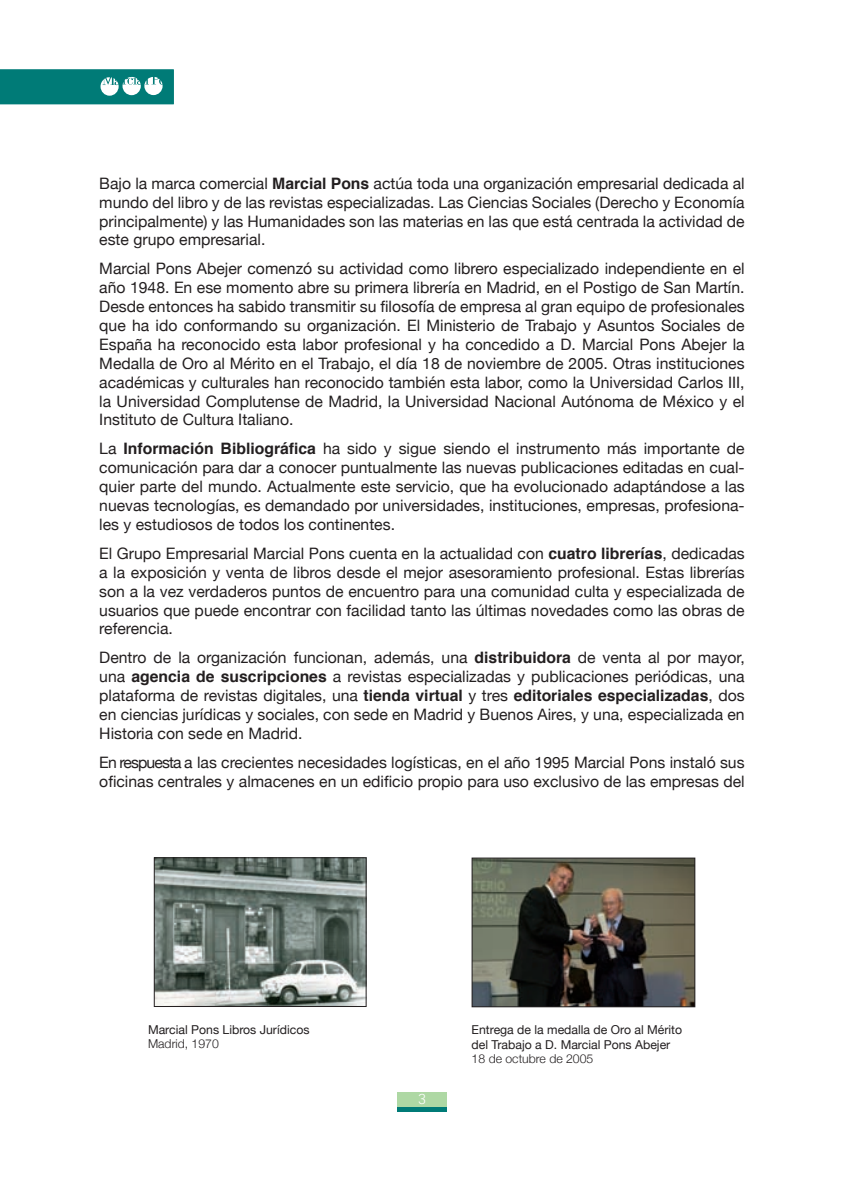
<style>
.page{position:relative;width:844px;height:1191px;background:#fff}
.page>*{position:absolute;margin:0;border:0;box-sizing:border-box;transform-origin:0 0}
.t1{font:15.75px/18.9px "Helvetica Neue";color:#231f20;text-align:justify}
.t2{font:300 14px "Vectora LH";color:#fff}
.t3{font:12.25px/14.7px "Helvetica Neue";color:#231f20}
.t4{font:300 12.25px "Helvetica Neue";color:#231f20}
.s1{font-family:"Helvetica";font-weight:700}
</style>
<div class="page">
<div style="left:1px;top:70px;width:172px;height:33px;background:#007b77"></div>
<div style="left:0;top:69px;width:174px;height:35px;border:2px solid #007b77"></div>
<svg style="left:100px;top:77px;width:62px;height:19px"></svg>
<div style="left:397px;top:1091px;width:49px;height:15px;background:#aed8a4"></div>
<div style="left:397px;top:1106px;width:49px;height:5px;background:#007b77"></div>
<img style="left:156px;top:859px;width:208px;height:146px">
<div style="left:154px;top:857px;width:212px;height:150px;border:1px solid #231f20"></div>
<img style="left:473px;top:859px;width:220px;height:146px">
<div style="left:471px;top:857px;width:224px;height:150px;border:1px solid #231f20"></div>
<p class="t1" style="left:99px;top:173px;width:646px">Bajo la marca comercial <span class="s1">Marcial Pons</span> actúa toda una organización empresarial dedicada al mundo del libro y de las revistas especializadas. Las Ciencias Sociales (Derecho y Economía principalmente) y las Humanidades son las materias en las que está centrada la actividad de este grupo empresarial.</p>
<p class="t1" style="left:99px;top:259px;width:646px">Marcial Pons Abejer comenzó su actividad como librero especializado independiente en el año 1948. En ese momento abre su primera librería en Madrid, en el Postigo de San Martín.<br>Desde entonces ha sabido transmitir su filosofía de empresa al gran equipo de profesionales que ha ido conformando su organización. El Ministerio de Trabajo y Asuntos Sociales de España ha reconocido esta labor profesional y ha concedido a D. Marcial Pons Abejer la Medalla de Oro al Mérito en el Trabajo, el día 18 de noviembre de 2005. Otras instituciones académicas y culturales han reconocido también esta labor, como la Universidad Carlos III, la Universidad Complutense de Madrid, la Universidad Nacional Autónoma de México y el Instituto de Cultura Italiano.</p>
<p class="t1" style="left:99px;top:439px;width:646px">La <span class="s1">Información Bibliográfica</span> ha sido y sigue siendo el instrumento más importante de comunicación para dar a conocer puntualmente las nuevas publicaciones editadas en cual&shy;quier parte del mundo. Actualmente este servicio, que ha evolucionado adaptándose a las nuevas tecnologías, es demandado por universidades, instituciones, empresas, profesiona&shy;les y estudiosos de todos los continentes.</p>
<p class="t1" style="left:99px;top:543px;width:646px">El Grupo Empresarial Marcial Pons cuenta en la actualidad con <span class="s1">cuatro librerías</span>, dedicadas a la exposición y venta de libros desde el mejor asesoramiento profesional. Estas librerías son a la vez verdaderos puntos de encuentro para una comunidad culta y especializada de usuarios que puede encontrar con facilidad tanto las últimas novedades como las obras de referencia.</p>
<p class="t1" style="left:99px;top:648px;width:646px">Dentro de la organización funcionan, además, una <span class="s1">distribuidora</span> de venta al por mayor, una <span class="s1">agencia de suscripciones</span> a revistas especializadas y publicaciones periódicas, una plataforma de revistas digitales, una <span class="s1">tienda virtual</span> y tres <span class="s1">editoriales especializadas</span>, dos en ciencias jurídicas y sociales, con sede en Madrid y Buenos Aires, y una, especializada en Historia con sede en Madrid.</p>
<p class="t1" style="left:99px;top:752px;width:646px">En respuesta a las crecientes necesidades logísticas, en el año 1995 Marcial Pons instaló sus oficinas centrales y almacenes en un edificio propio para uso exclusivo de las empresas del</p>
<p class="t3" style="left:148px;top:1021px;width:163px">Marcial Pons Libros Jurídicos</p>
<p class="t4" style="left:148px;top:1036px;width:72px">Madrid, 1970</p>
<p class="t2" style="left:418px;top:1091px;width:9px">3</p>
<p class="t3" style="left:471px;top:1022px;width:212px">Entrega de la medalla de Oro al Mérito del Trabajo a D. Marcial Pons Abejer</p>
<p class="t4" style="left:471px;top:1051px;width:123px">18 de octubre de 2005</p>
</div>
